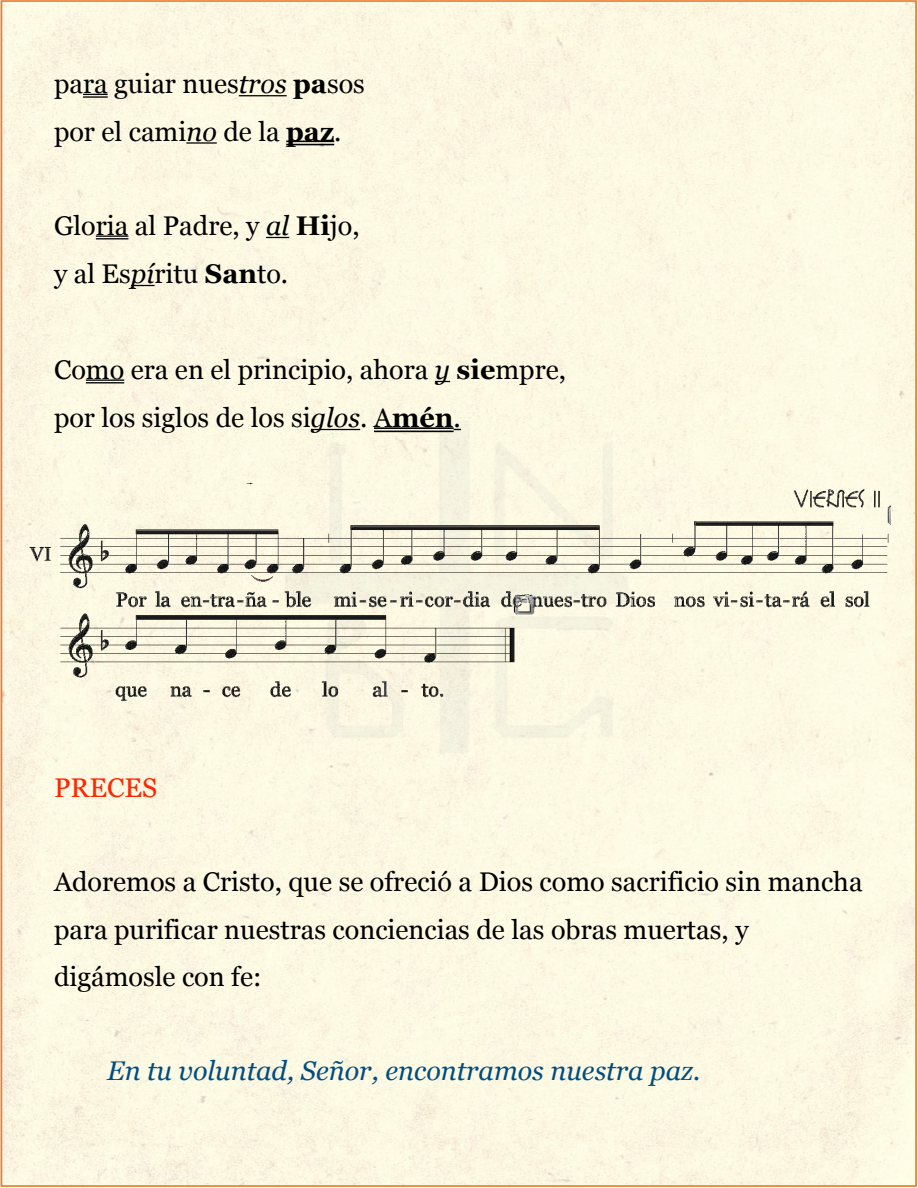
<style>
.page{position:relative;width:918px;height:1188px;background:#fff}
.page>*{position:absolute;margin:0;border:0;box-sizing:border-box;transform-origin:0 0}
.t1{font:27px/47.2px "Georgia";color:#000}
.t2{font:italic 27px "Georgia";color:#004d80}
.t3{font:27px "Georgia";color:#ff2600}
.s1{font-style:italic}
.s2{font-weight:700}
</style>
<div class="page">
<div style="left:4px;top:3px;width:910px;height:1181px;background:#fcf9e3"></div>
<img style="left:271px;top:416px;width:375px;height:355px">
<svg style="left:83px;top:94px;width:25px;height:1px"></svg>
<hr style="left:83px;top:96px;width:25px;height:2px;background:#000">
<hr style="left:239px;top:95px;width:48px;height:1px;background:#000">
<hr style="left:186px;top:142px;width:31px;height:2px;background:#000">
<hr style="left:286px;top:141px;width:48px;height:1px;background:#000">
<hr style="left:286px;top:144px;width:48px;height:1px;background:#000">
<hr style="left:96px;top:235px;width:32px;height:2px;background:#000">
<hr style="left:96px;top:238px;width:32px;height:1px;background:#000">
<svg style="left:266px;top:237px;width:23px;height:1px"></svg>
<svg style="left:131px;top:285px;width:24px;height:1px"></svg>
<hr style="left:86px;top:379px;width:38px;height:2px;background:#000">
<hr style="left:86px;top:382px;width:38px;height:1px;background:#000">
<svg style="left:435px;top:381px;width:15px;height:1px"></svg>
<hr style="left:311px;top:429px;width:49px;height:1px;background:#000">
<hr style="left:374px;top:427px;width:80px;height:2px;background:#000">
<hr style="left:374px;top:431px;width:80px;height:1px;background:#000">
<img style="left:27px;top:483px;width:864px;height:222px">
<p class="t1" style="left:54px;top:59px;width:312px">para guiar nues<span class="s1">tros</span> <span class="s2">pa</span>sos por el cami<span class="s1">no</span> de la <span class="s2">paz</span>.</p>
<p class="t1" style="left:54px;top:201px;width:307px;line-height:48px">Gloria al Padre, y <span class="s1">al</span> <span class="s2">Hi</span>jo, y al Es<span class="s1">pí</span>ritu <span class="s2">San</span>to.</p>
<p class="t1" style="left:54px;top:345px;width:514px;line-height:48px">Como era en el principio, ahora <span class="s1">y</span> <span class="s2">sie</span>mpre, por los siglos de los si<span class="s1">glos</span>. A<span class="s2">mén</span>.</p>
<p class="t3" style="left:54px;top:768px;width:105px">PRECES</p>
<p class="t1" style="left:54px;top:857px;width:810px">Adoremos a Cristo, que se ofreció a Dios como sacrificio sin mancha para purificar nuestras conciencias de las obras muertas, y digámosle con fe:</p>
<p class="t2" style="left:107px;top:1051px;width:595px">En tu voluntad, Señor, encontramos nuestra paz.</p>
</div>
